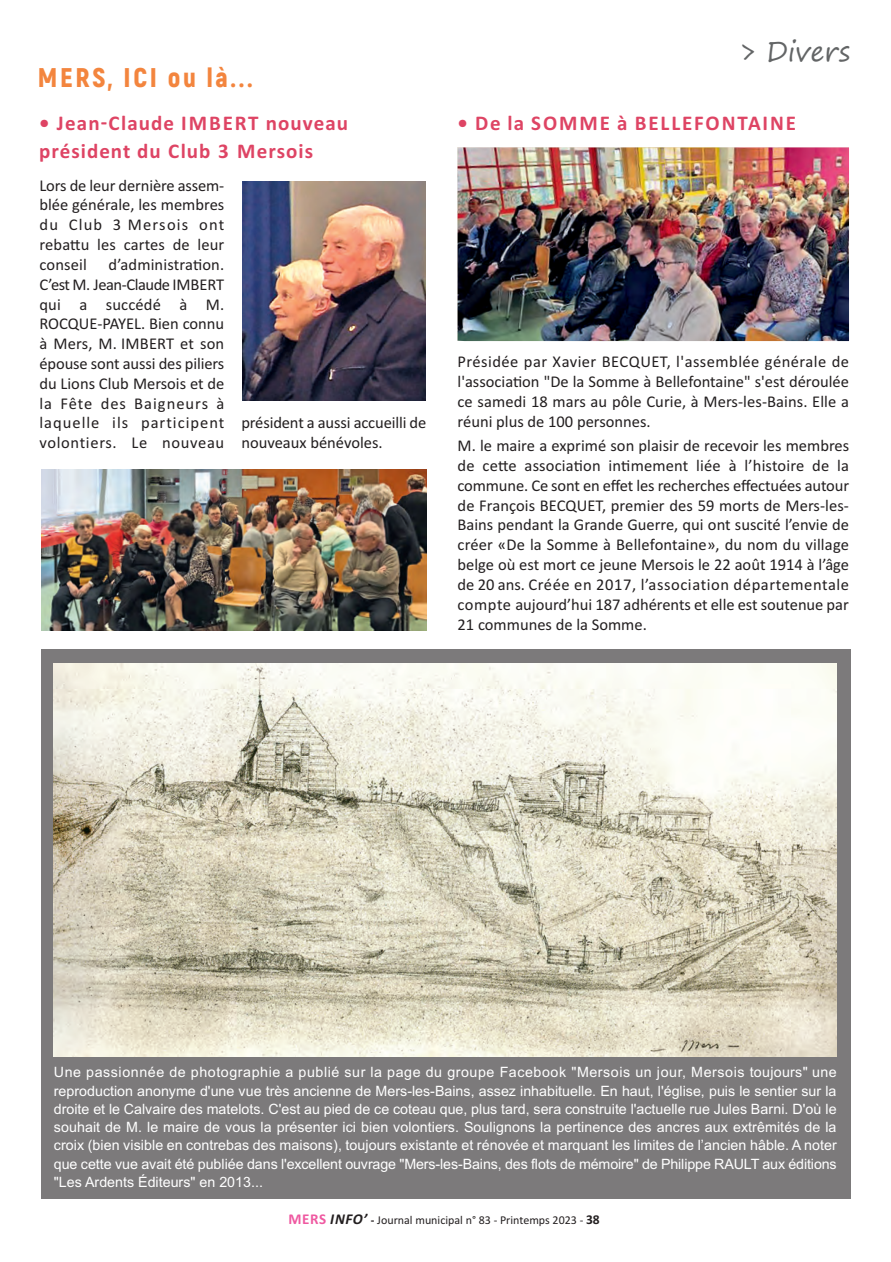
<style>
.page{position:relative;width:891px;height:1262px;background:#fff}
.page>*{position:absolute;margin:0;border:0;box-sizing:border-box;transform-origin:0 0}
.t1{font:900 27px "Akrobat";letter-spacing:.1em;color:#f3853e}
.t2{font:27px "Segoe Print";color:#636566}
.t3{font:700 21px "Calibri";letter-spacing:.05em;color:#de4464}
.t4{font:700 21px "Calibri";letter-spacing:.09em;color:#de4464}
.t5{font:16.5px/19.8px "Calibri";color:#231f20;text-align:justify}
.t6{font:14.25px/18.3px "Arial";letter-spacing:-.01em;color:#fff;text-align:justify}
.t7{font:12px "Calibri";color:#231f20}
.s1{font-weight:700;font-size:15px;color:#ef59a1}
.s2{font-weight:700;font-style:italic;font-size:15px}
.s3{font-weight:700}
.s4{font-weight:700;font-size:13.5px}
</style>
<div class="page">
<div style="left:41px;top:649px;width:809px;height:549px;background:#7c7a7b"></div>
<img style="left:54px;top:664px;width:782px;height:391px">
<img style="left:41px;top:469px;width:385px;height:161px">
<img style="left:457px;top:147px;width:391px;height:194px">
<img style="left:242px;top:181px;width:184px;height:219px">
<h1 class="t2" style="left:740px;top:36px;width:112px">&gt; Divers</h1>
<h1 class="t1" style="left:38px;top:66px;width:216px">MERS, ICI ou là...</h1>
<p class="t3" style="left:39px;top:110px;width:310px">• Jean-Claude IMBERT nouveau</p>
<p class="t4" style="left:457px;top:110px;width:340px">• De la SOMME à BELLEFONTAINE</p>
<p class="t3" style="left:39px;top:139px;width:275px">président du Club 3 Mersois</p>
<p class="t5" style="left:39px;top:177px;width:186px">Lors de leur dernière assem&shy;blée générale, les membres du Club 3 Mersois ont rebattu les cartes de leur conseil</p>
<p class="t5" style="left:39px;top:256px;width:186px;text-indent:69px">d’administration.<br>C’est M. Jean-Claude IMBERT qui a succédé à M.<br>ROCQUE-PAYEL. Bien connu à Mers, M. IMBERT et son épouse sont aussi des piliers du Lions Club Mersois et de la Fête des Baigneurs à laquelle ils participent volontiers. Le nouveau</p>
<p class="t5" style="left:457px;top:353px;width:393px">Présidée par Xavier BECQUET, l'assemblée générale de l'association "De la Somme à Bellefontaine" s'est déroulée ce samedi 18 mars au pôle Curie, à Mers-les-Bains. Elle a réuni plus de 100 personnes.</p>
<p class="t5" style="left:457px;top:437px;width:393px">M. le maire a exprimé son plaisir de recevoir les membres de cette association intimement liée à l’histoire de la commune. Ce sont en effet les recherches effectuées autour de François BECQUET, premier des 59 morts de Mers-les-Bains pendant la Grande Guerre, qui ont suscité l’envie de créer «De la Somme à Bellefontaine», du nom du village belge où est mort ce jeune Mersois le 22 août 1914 à l’âge de 20 ans. Créée en 2017, l’association départementale compte aujourd’hui 187 adhérents et elle est soutenue par 21 communes de la Somme.</p>
<p class="t5" style="left:241px;top:414px;width:186px">président a aussi accueilli de nouveaux bénévoles.</p>
<p class="t6" style="left:54px;top:1064px;width:784px">Une passionnée de photographie a publié sur la page du groupe Facebook "Mersois un jour, Mersois toujours" une reproduction anonyme d'une vue très ancienne de Mers-les-Bains, assez inhabituelle. En haut, l'église, puis le sentier sur la droite et le Calvaire des matelots. C'est au pied de ce coteau que, plus tard, sera construite l'actuelle rue Jules Barni. D'où le souhait de M. le maire de vous la présenter ici bien volontiers. Soulignons la pertinence des ancres aux extrêmités de la croix (bien visible en contrebas des maisons), toujours existante et rénovée et marquant les limites de l’ancien hâble. A noter que cette vue avait été publiée dans l'excellent ouvrage "Mers-les-Bains, des flots de mémoire" de Philippe RAULT aux éditions "Les Ardents Éditeurs" en 2013...</p>
<p class="t7" style="left:288px;top:1215px;width:313px"><span class="s1">MERS</span> <span class="s2">INFO’</span> <span class="s3">-</span> Journal municipal n° 83 - Printemps 2023 - <span class="s4">38</span></p>
</div>
